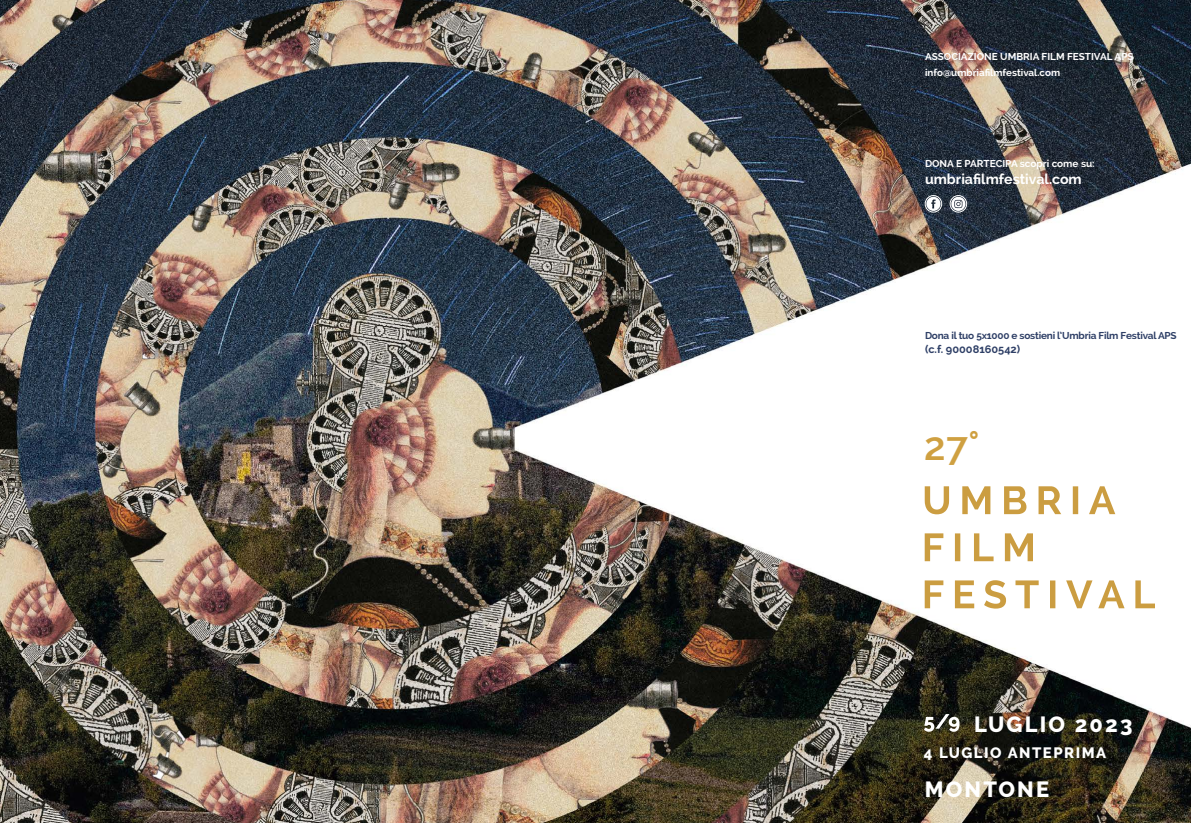
<style>
.page{position:relative;width:1191px;height:823px;background:#fff}
.page>*{position:absolute;margin:0;border:0;box-sizing:border-box;transform-origin:0 0}
.t1{font:600 39.5px "Raleway";color:#cfa041}
.t2{font:800 21.9px "Raleway";letter-spacing:.1em;color:#fff}
.t3{font:800 15px "Raleway";letter-spacing:.1em;color:#fff}
.t4{font:700 14.1px "Raleway";color:#fff}
.t5{font:700 11px "Raleway";color:#2e3f66}
.t6{font:700 10px "Raleway";color:#fff}
.t7{font:700 10px "Raleway";letter-spacing:-.02em;color:#2e3f66}
.t8{font:700 9.8px "Raleway";color:#fff}
</style>
<div class="page">
<img style="left:0;top:0;width:1191px;height:822px">
<div style="left:925px;top:195px;width:17px;height:17px;border:1px solid #fff;border-radius:50%"></div>
<svg style="left:926px;top:197px;width:14px;height:14px"></svg>
<div style="left:950px;top:195px;width:16px;height:17px;border:1px solid #fff;border-radius:50%"></div>
<svg style="left:951px;top:197px;width:14px;height:14px"></svg>
<svg style="left:924px;top:580px;width:231px;height:28px"></svg>
<svg style="left:924px;top:533px;width:109px;height:28px"></svg>
<svg style="left:924px;top:486px;width:191px;height:28px"></svg>
<svg style="left:924px;top:713px;width:35px;height:18px"></svg>
<p class="t6" style="left:925px;top:51px;width:210px">ASSOCIAZIONE UMBRIA FILM FESTIVAL APS</p>
<p class="t8" style="left:925px;top:67px;width:137px">info@umbriafilmfestival.com</p>
<p class="t6" style="left:925px;top:158px;width:171px">DONA E PARTECIPA scopri come su:</p>
<h3 class="t4" style="left:925px;top:171px;width:158px">umbriafilmfestival.com</h3>
<p class="t7" style="left:925px;top:329px;width:253px">Dona il tuo 5x1000 e sostieni l’Umbria Film Festival APS</p>
<p class="t5" style="left:925px;top:342px;width:97px">(c.f. 90008160542)</p>
<h1 class="t1" style="left:924px;top:423px;width:57px">27°</h1>
<h2 class="t2" style="left:974px;top:711px;width:160px">LUGLIO 2023</h2>
<h3 class="t3" style="left:924px;top:743px;width:184px">4 LUGLIO ANTEPRIMA</h3>
<h2 class="t2" style="left:924px;top:776px;width:126px">MONTONE</h2>
</div>
